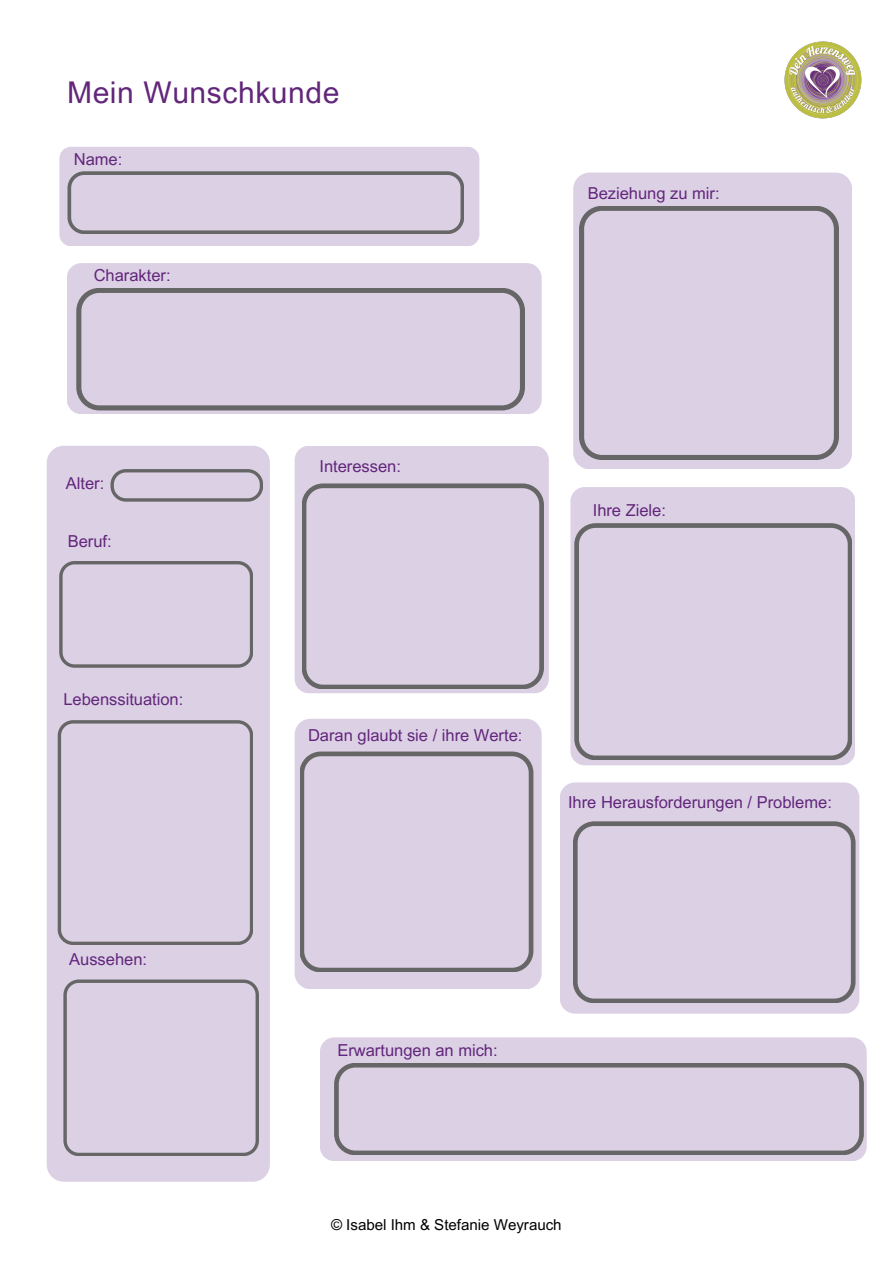
<style>
.page{position:relative;width:893px;height:1264px;background:#fff}
.page>*{position:absolute;margin:0;border:0;box-sizing:border-box;transform-origin:0 0}
.t1{font:30px "Arial MT Pro";letter-spacing:.02em;color:#62267b}
.t2{font:16.5px "Arial MT Pro";color:#62267b}
.t3{font:15px "Arial MT Pro";color:#000}
</style>
<div class="page">
<div style="left:59px;top:147px;width:420px;height:99px;background:#dcd0e5;border-radius:12px"></div>
<div style="left:47px;top:446px;width:223px;height:735px;background:#dcd0e5;border-radius:17px"></div>
<svg style="left:111px;top:469px;width:152px;height:32px"></svg>
<svg style="left:68px;top:171px;width:396px;height:63px"></svg>
<svg style="left:59px;top:561px;width:194px;height:106px"></svg>
<svg style="left:58px;top:720px;width:195px;height:224px"></svg>
<svg style="left:64px;top:979px;width:195px;height:176px"></svg>
<div style="left:67px;top:263px;width:474px;height:151px;background:#dcd0e5;border-radius:15px"></div>
<svg style="left:77px;top:288px;width:447px;height:122px"></svg>
<div style="left:573px;top:172px;width:279px;height:297px;background:#dcd0e5;border-radius:16px"></div>
<svg style="left:579px;top:206px;width:259px;height:254px"></svg>
<div style="left:570px;top:487px;width:285px;height:278px;background:#dcd0e5;border-radius:14px"></div>
<svg style="left:574px;top:523px;width:277px;height:237px"></svg>
<div style="left:294px;top:446px;width:254px;height:247px;background:#dcd0e5;border-radius:14px"></div>
<svg style="left:302px;top:484px;width:241px;height:205px"></svg>
<div style="left:559px;top:782px;width:300px;height:231px;background:#dcd0e5;border-radius:15px"></div>
<svg style="left:573px;top:821px;width:282px;height:181px"></svg>
<div style="left:294px;top:718px;width:247px;height:271px;background:#dcd0e5;border-radius:16px"></div>
<svg style="left:300px;top:751px;width:233px;height:221px"></svg>
<div style="left:320px;top:1037px;width:546px;height:124px;background:#dcd0e5;border-radius:15px"></div>
<svg style="left:334px;top:1063px;width:529px;height:91px"></svg>
<img style="left:784px;top:41px;width:78px;height:78px">
<p class="t1" style="left:67px;top:81px;width:274px">Mein Wunschkunde</p>
<p class="t2" style="left:74px;top:153px;width:50px">Name:</p>
<p class="t2" style="left:94px;top:269px;width:78px">Charakter:</p>
<p class="t2" style="left:587px;top:187px;width:133px">Beziehung zu mir:</p>
<p class="t2" style="left:66px;top:477px;width:40px">Alter:</p>
<p class="t2" style="left:68px;top:535px;width:45px">Beruf:</p>
<p class="t2" style="left:63px;top:693px;width:121px">Lebenssituation:</p>
<p class="t2" style="left:69px;top:952px;width:79px">Aussehen:</p>
<p class="t2" style="left:319px;top:459px;width:83px">Interessen:</p>
<p class="t2" style="left:592px;top:504px;width:75px">Ihre Ziele:</p>
<p class="t2" style="left:308px;top:729px;width:216px">Daran glaubt sie / ihre Werte:</p>
<p class="t2" style="left:568px;top:795px;width:265px">Ihre Herausforderungen / Probleme:</p>
<p class="t2" style="left:337px;top:1043px;width:162px">Erwartungen an mich:</p>
<p class="t3" style="left:331px;top:1219px;width:232px">© Isabel Ihm &amp; Stefanie Weyrauch</p>
</div>
